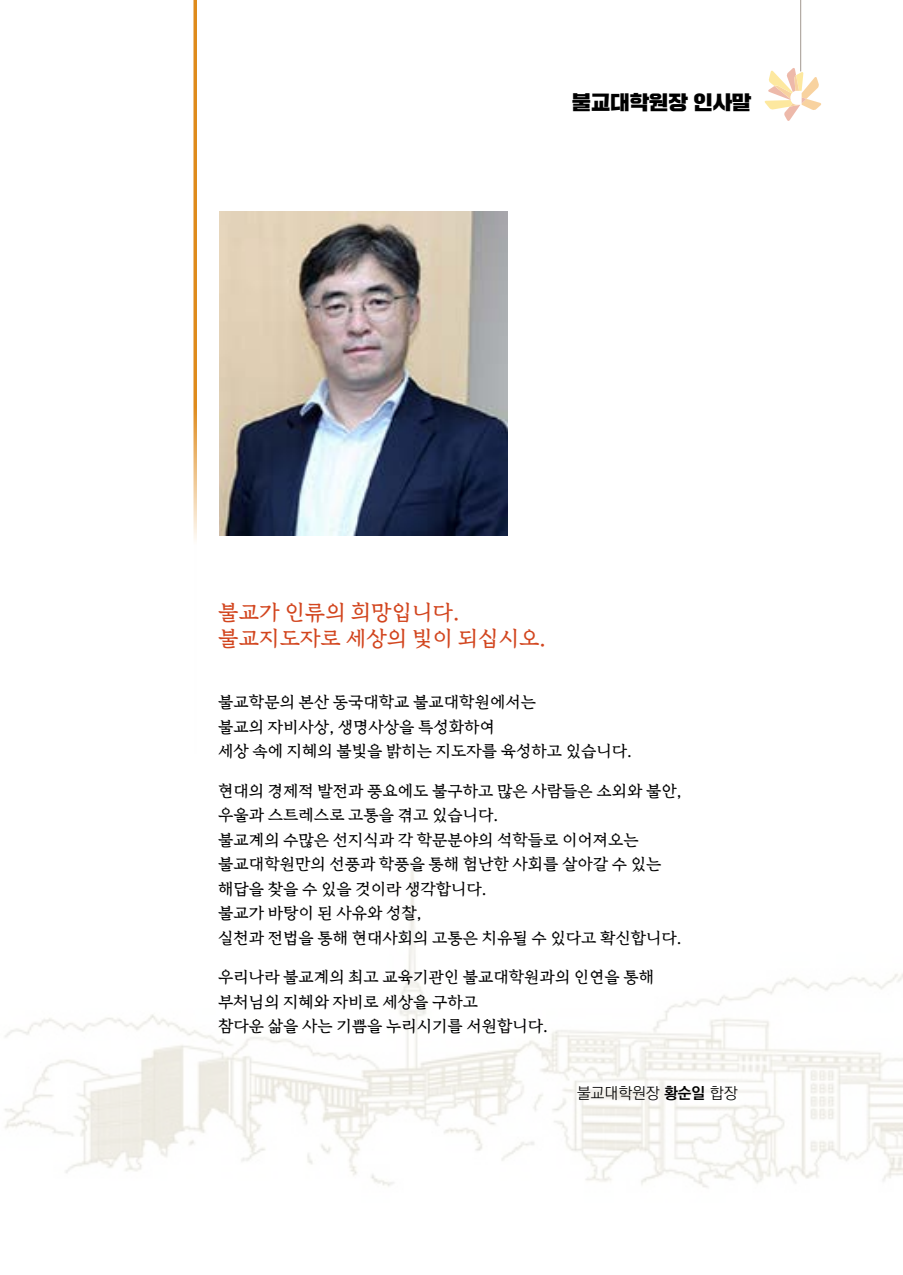
<style>
.page{position:relative;width:903px;height:1275px;background:#fff}
.page>*{position:absolute;margin:0;border:0;box-sizing:border-box;transform-origin:0 0}
.t1{font:21px/26.2px "DONGGUK UNIVERSITY";color:#d2451e}
.t2{font:19.25px "SD Gd Gothic";color:#000}
.t3{font:15.75px/24.5px "DONGGUK UNIVERSITY";color:#000}
.t4{font:15.75px "Ko Pub World Dotum PL";color:#000}
.s1{font-family:"Ko Pub World Dotum PB"}
</style>
<div class="page">
<img style="left:4px;top:866px;width:899px;height:322px">
<svg style="left:193px;top:0;width:4px;height:540px;background:#e6a54f"></svg>
<img style="left:220px;top:212px;width:288px;height:323px">
<svg style="left:764px;top:67px;width:57px;height:53px"></svg>
<hr style="left:800px;top:0;width:1px;height:71px;background:#a29890">
<p class="t2" style="left:572px;top:93px;width:181px">불교대학원장 인사말</p>
<h1 class="t1" style="left:218px;top:599px;width:329px">불교가 인류의 희망입니다. 불교지도자로 세상의 빛이 되십시오.</h1>
<p class="t3" style="left:218px;top:690px;width:415px">불교학문의 본산 동국대학교 불교대학원에서는<br>불교의 자비사상, 생명사상을 특성화하여<br>세상 속에 지혜의 불빛을 밝히는 지도자를 육성하고 있습니다.</p>
<p class="t3" style="left:218px;top:779px;width:465px">현대의 경제적 발전과 풍요에도 불구하고 많은 사람들은 소외와 불안, 우울과 스트레스로 고통을 겪고 있습니다.<br>불교계의 수많은 선지식과 각 학문분야의 석학들로 이어져오는 불교대학원만의 선풍과 학풍을 통해 험난한 사회를 살아갈 수 있는 해답을 찾을 수 있을 것이라 생각합니다.<br>불교가 바탕이 된 사유와 성찰,<br>실천과 전법을 통해 현대사회의 고통은 치유될 수 있다고 확신합니다.</p>
<p class="t3" style="left:218px;top:965px;width:437px">우리나라 불교계의 최고 교육기관인 불교대학원과의 인연을 통해 부처님의 지혜와 자비로 세상을 구하고<br>참다운 삶을 사는 기쁨을 누리시기를 서원합니다.</p>
<p class="t4" style="left:577px;top:1082px;width:162px">불교대학원장 <span class="s1">황순일</span> 합장</p>
</div>
